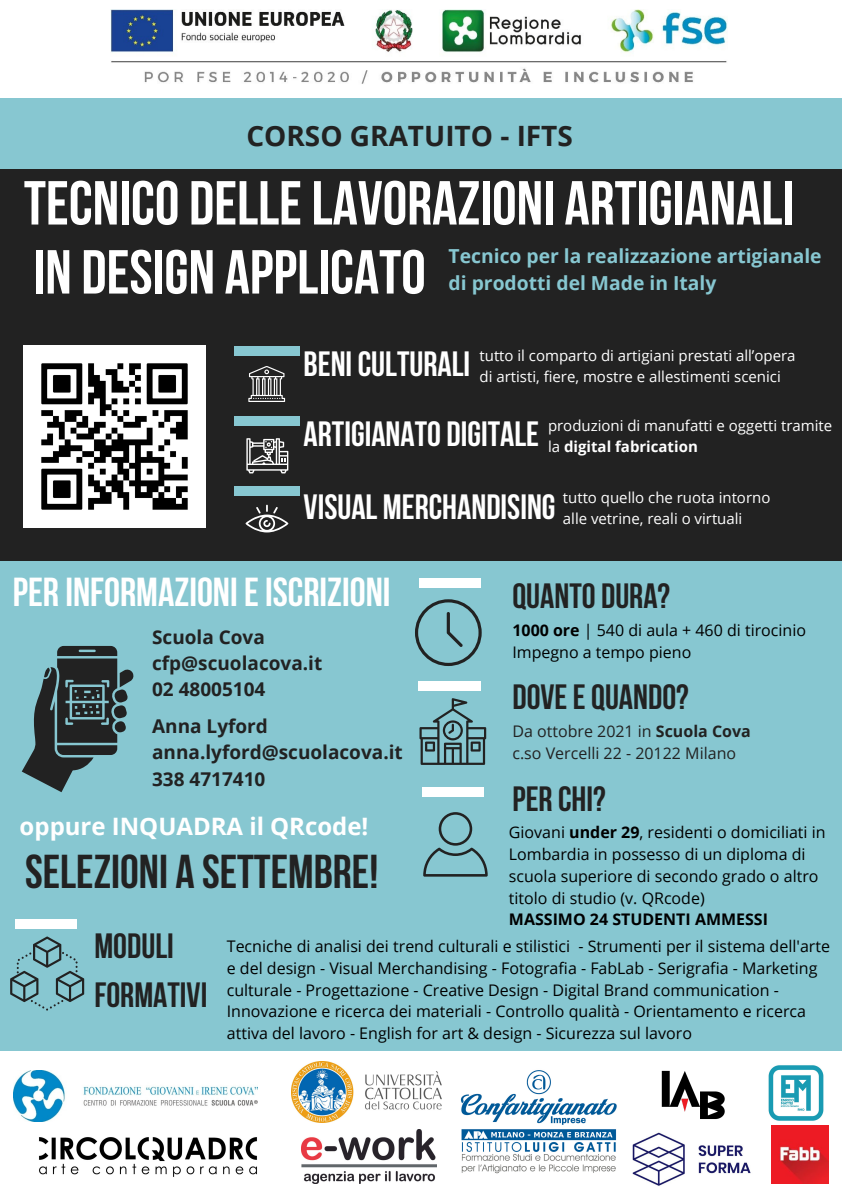
<style>
.page{position:relative;width:842px;height:1191px;background:#fff}
.page>*{position:absolute;margin:0;border:0;box-sizing:border-box;transform-origin:0 0}
.t1{font:700 62px/69px "Bebas Neue";color:#fff}
.t2{font:700 47.3px "Bebas Neue";color:#222}
.t3{font:700 40.3px "Bebas Neue";color:#fff}
.t4{font:700 35px "Bebas Neue";color:#fff}
.t5{font:700 35px "Bebas Neue";color:#222}
.t6{font:700 28px "Open Sans";color:#222}
.t7{font:700 24px "Open Sans";color:#fff}
.t8{font:700 19.3px "Open Sans";color:#87c7d1}
.t9{font:700 19px "Open Sans";color:#222}
.t10{font:16px/21.7px "Open Sans";color:#000}
.t11{font:16px "Open Sans";color:#222}
.t12{font:700 16px "Open Sans";color:#000}
.t13{font:15px "Open Sans";color:#fff}
.t14{font:700 15px "Open Sans";color:#fff}
.s1{font-weight:400}
.s2{font-weight:700}
</style>
<div class="page">
<div style="left:0;top:0;width:842px;height:1190px;background:#87c7d1"></div>
<div style="left:0;top:0;width:842px;height:98px;background:#fff"></div>
<img style="left:111px;top:9px;width:616px;height:75px">
<div style="left:0;top:169px;width:842px;height:391px;background:#222"></div>
<div style="left:234px;top:346px;width:65px;height:9px;background:#87c7d1"></div>
<div style="left:234px;top:417px;width:65px;height:9px;background:#87c7d1"></div>
<div style="left:234px;top:486px;width:65px;height:9px;background:#87c7d1"></div>
<svg style="left:248px;top:366px;width:37px;height:36px"></svg>
<svg style="left:246px;top:438px;width:42px;height:35px"></svg>
<svg style="left:246px;top:504px;width:42px;height:28px"></svg>
<div style="left:419px;top:578px;width:61px;height:9px;background:#fff"></div>
<div style="left:419px;top:681px;width:62px;height:9px;background:#fff"></div>
<svg style="left:415px;top:599px;width:67px;height:67px"></svg>
<svg style="left:419px;top:698px;width:67px;height:66px"></svg>
<svg style="left:423px;top:812px;width:65px;height:64px"></svg>
<div style="left:0;top:1051px;width:841px;height:139px;background:#fff"></div>
<img style="left:632px;top:1132px;width:119px;height:54px">
<img style="left:768px;top:1065px;width:56px;height:56px">
<img style="left:13px;top:1070px;width:244px;height:51px">
<img style="left:292px;top:1061px;width:149px;height:61px">
<img style="left:39px;top:1137px;width:218px;height:40px">
<img style="left:661px;top:1070px;width:64px;height:50px">
<img style="left:771px;top:1125px;width:58px;height:58px">
<div style="left:422px;top:787px;width:61px;height:9px;background:#fff"></div>
<svg style="left:22px;top:646px;width:111px;height:146px"></svg>
<img style="left:460px;top:1070px;width:157px;height:104px">
<div style="left:16px;top:919px;width:61px;height:9px;background:#fff"></div>
<svg style="left:10px;top:936px;width:74px;height:74px"></svg>
<img style="left:24px;top:345px;width:181px;height:182px">
<img style="left:302px;top:1129px;width:135px;height:54px">
<p class="t6" style="left:246px;top:116px;width:328px">CORSO GRATUITO - IFTS</p>
<p class="t1" style="left:24px;top:174px;width:772px">TECNICO DELLELAVORAZIONI ARTIGIANALI<br>IN DESIGN APPLICATO</p>
<p class="t8" style="left:449px;top:242px;width:375px">Tecnico per la realizzazione artigianale</p>
<p class="t8" style="left:449px;top:269px;width:269px">di prodotti del Made in Italy</p>
<p class="t13" style="left:479px;top:344px;width:317px">tutto il comparto di artigiani prestati all’opera</p>
<p class="t4" style="left:304px;top:350px;width:168px">BENI CULTURALI</p>
<p class="t13" style="left:479px;top:365px;width:303px">di artisti, fiere, mostre e allestimenti scenici</p>
<p class="t13" style="left:548px;top:415px;width:286px">produzioni di manufatti e oggetti tramite</p>
<p class="t4" style="left:304px;top:420px;width:237px">ARTIGIANATO DIGITALE</p>
<p class="t14" style="left:548px;top:436px;width:151px"><span class="s1">la</span> digital fabrication</p>
<p class="t4" style="left:304px;top:492px;width:253px">VISUAL MERCHANDISING</p>
<p class="t13" style="left:563px;top:486px;width:209px">tutto quello che ruota intorno</p>
<p class="t13" style="left:563px;top:507px;width:181px">alle vetrine, reali o virtuali</p>
<p class="t3" style="left:13px;top:576px;width:379px">PER INFORMAZIONI EISCRIZIONI</p>
<p class="t9" style="left:152px;top:623px;width:114px">Scuola Cova</p>
<p class="t9" style="left:152px;top:649px;width:172px">cfp@scuolacova.it</p>
<p class="t9" style="left:152px;top:676px;width:115px">02 48005104</p>
<p class="t9" style="left:152px;top:712px;width:117px">Anna Lyford</p>
<p class="t9" style="left:152px;top:739px;width:252px">anna.lyford@scuolacova.it</p>
<p class="t9" style="left:152px;top:765px;width:115px">338 4717410</p>
<p class="t7" style="left:20px;top:809px;width:350px">oppure INQUADRA il QRcode!</p>
<p class="t2" style="left:25px;top:852px;width:355px">SELEZIONI A SETTEMBRE!</p>
<p class="t5" style="left:512px;top:581px;width:159px">QUANTO DURA?</p>
<p class="t10" style="left:512px;top:618px;width:295px"><span class="s2">1000 ore</span> | 540 di aula + 460 di tirocinio</p>
<p class="t10" style="left:512px;top:640px;width:180px">Impegno a tempo pieno</p>
<p class="t5" style="left:512px;top:682px;width:178px">DOVEEQUANDO?</p>
<p class="t11" style="left:512px;top:720px;width:240px">Da ottobre 2021 in <span class="s2">Scuola Cova</span></p>
<p class="t11" style="left:512px;top:742px;width:225px">c.so Vercelli 22 - 20122 Milano</p>
<p class="t5" style="left:512px;top:784px;width:95px">PER CHI?</p>
<p class="t10" style="left:509px;top:821px;width:318px">Giovani <span class="s2">under 29</span>, residenti o domiciliati in Lombardia in possesso di un diploma di scuola superiore di secondo grado o altro titolo di studio (v. QRcode)</p>
<p class="t12" style="left:509px;top:908px;width:261px">MASSIMO 24 STUDENTI AMMESSI</p>
<p class="t5" style="left:94px;top:931px;width:81px">MODULI</p>
<p class="t5" style="left:94px;top:980px;width:114px">FORMATIVI</p>
<p class="t10" style="left:227px;top:934px;width:605px">Tecniche di analisi dei trend culturali e stilistici - Strumenti per il sistema dell'arte e del design - Visual Merchandising - Fotografia - FabLab - Serigrafia - Marketing culturale - Progettazione - Creative Design - Digital Brand communication - Innovazione e ricerca dei materiali - Controllo qualità - Orientamento e ricerca attiva del lavoro - English for art &amp; design - Sicurezza sul lavoro</p>
</div>
